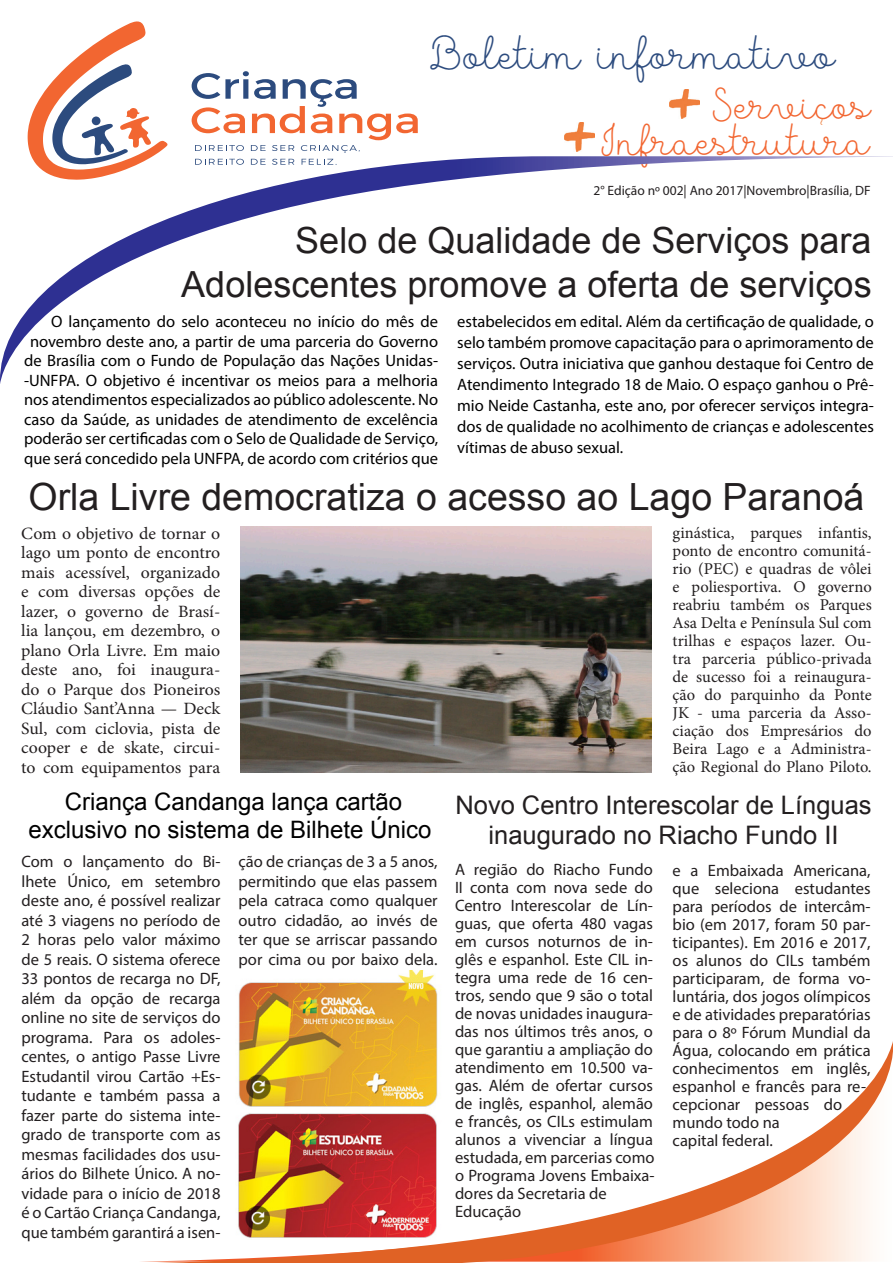
<style>
.page{position:relative;width:893px;height:1263px;background:#fff}
.page>*{position:absolute;margin:0;border:0;box-sizing:border-box;transform-origin:0 0}
.t1{font:45px "MADE Likes Script";letter-spacing:-.075em;color:#2c4b7e}
.t2{font:42px "MADE Likes Script";letter-spacing:-.075em;color:#f26631}
.t3{font:37.5px "Arial";color:#231f20}
.t4{font:36px "Arial";color:#231f20}
.t5{font:25.5px/30.6px "Arial";color:#231f20;text-align:center}
.t6{font:24px "Arial";color:#000}
.t7{font:17.25px/19.5px "Minion Pro";color:#231f20;text-align:justify}
.t8{font:16.5px/18px "Myriad Pro";color:#231f20;text-align:justify}
.t9{font:16.5px/19.5px "Myriad Pro";color:#000;text-align:right}
.t10{font:16.5px/18px "Minion Pro";color:#231f20;text-align:justify}
.t11{font:13.5px "Myriad Pro";color:#231f20}
</style>
<div class="page">
<svg style="left:0;top:156px;width:893px;height:228px"></svg>
<svg style="left:141px;top:1041px;width:752px;height:222px"></svg>
<svg style="left:28px;top:21px;width:142px;height:159px"></svg>
<svg style="left:192px;top:71px;width:226px;height:82px"></svg>
<svg style="left:195px;top:159px;width:49px;height:6px"></svg>
<svg style="left:251px;top:159px;width:15px;height:6px"></svg>
<svg style="left:272px;top:159px;width:22px;height:6px"></svg>
<svg style="left:302px;top:159px;width:35px;height:6px"></svg>
<img style="left:232px;top:971px;width:210px;height:268px">
<img style="left:565px;top:123px;width:29px;height:29px">
<img style="left:670px;top:89px;width:29px;height:29px">
<img style="left:240px;top:526px;width:412px;height:247px">
<p class="t1" style="left:429px;top:27px;width:409px">Boletim informativo</p>
<p class="t2" style="left:712px;top:80px;width:161px">Servicos</p>
<p class="t2" style="left:600px;top:116px;width:273px">Infraestrutura</p>
<p class="t11" style="left:593px;top:183px;width:279px">2° Edição nº 002| Ano 2017|Novembro|Brasília, DF</p>
<p class="t4" style="left:295px;top:216px;width:578px">Selo de Qualidade de Serviços para</p>
<p class="t4" style="left:181px;top:259px;width:692px">Adolescentes promove a oferta de serviços</p>
<p class="t9" style="left:24px;top:311px;width:416px">O lançamento do selo aconteceu no início do mês de novembro deste ano, a partir de uma parceria do Governo de Brasília com o Fundo de População das Nações Unidas--UNFPA. O objetivo é incentivar os meios para a melhoria nos atendimentos especializados ao público adolescente. No caso da Saúde, as unidades de atendimento de excelência poderão ser certificadas com o Selo de Qualidade de Serviço, que será concedido pela UNFPA, de acordo com critérios que</p>
<p class="t9" style="left:457px;top:311px;width:418px;line-height:21px;text-align:justify">estabelecidos em edital. Além da certificação de qualidade, o selo também promove capacitação para o aprimoramento de serviços. Outra iniciativa que ganhou destaque foi Centro de Atendimento Integrado 18 de Maio. O espaço ganhou o Prê&shy;mio Neide Castanha, este ano, por oferecer serviços integra&shy;dos de qualidade no acolhimento de crianças e adolescentes vítimas de abuso sexual.</p>
<p class="t3" style="left:29px;top:471px;width:837px">Orla Livre democratiza o acesso ao Lago Paranoá</p>
<p class="t7" style="left:21px;top:523px;width:201px">Com o objetivo de tornar o lago um ponto de encontro mais acessível, organizado e com diversas opções de lazer, o governo de Brasí&shy;lia lançou, em dezembro, o plano Orla Livre. Em maio deste ano, foi inaugura&shy;do o Parque dos Pioneiros Cláudio Sant’Anna — Deck Sul, com ciclovia, pista de cooper e de skate, circui&shy;to com equipamentos para</p>
<p class="t10" style="left:673px;top:524px;width:201px">ginástica, parques infantis, ponto de encontro comunitá&shy;rio (PEC) e quadras de vôlei e poliesportiva. O governo reabriu também os Parques Asa Delta e Península Sul com trilhas e espaços lazer. Ou&shy;tra parceria público-privada de sucesso foi a reinaugura&shy;ção do parquinho da Ponte JK - uma parceria da Asso&shy;ciação dos Empresários do Beira Lago e a Administra&shy;ção Regional do Plano Piloto.</p>
<p class="t6" style="left:65px;top:785px;width:339px">Criança Candanga lança cartão</p>
<p class="t6" style="left:29px;top:813px;width:404px">exclusivo no sistema de Bilhete Único</p>
<p class="t8" style="left:21px;top:851px;width:201px;line-height:19.5px">Com o lançamento do Bi&shy;lhete Único, em setembro deste ano, é possível realizar até 3 viagens no período de 2 horas pelo valor máximo de 5 reais. O sistema oferece 33 pontos de recarga no DF, além da opção de recarga online no site de serviços do programa. Para os adoles&shy;centes, o antigo Passe Livre Estudantil virou Cartão +Es&shy;tudante e também passa a fazer parte do sistema inte&shy;grado de transporte com as mesmas facilidades dos usu&shy;ários do Bilhete Único. A no&shy;vidade para o início de 2018 é o Cartão Criança Candanga, que também garantirá a isen-</p>
<p class="t8" style="left:239px;top:851px;width:201px;line-height:19.5px">ção de crianças de 3 a 5 anos, permitindo que elas passem pela catraca como qualquer outro cidadão, ao invés de ter que se arriscar passando por cima ou por baixo dela.</p>
<p class="t5" style="left:455px;top:789px;width:418px">Novo Centro Interescolar de Línguas inaugurado no Riacho Fundo II</p>
<p class="t8" style="left:455px;top:860px;width:201px">A região do Riacho Fundo II conta com nova sede do Centro Interescolar de Lín&shy;guas, que oferta 480 vagas em cursos noturnos de in&shy;glês e espanhol. Este CIL in&shy;tegra uma rede de 16 cen&shy;tros, sendo que 9 são o total de novas unidades inaugura&shy;das nos últimos três anos, o que garantiu a ampliação do atendimento em 10.500 va&shy;gas. Além de ofertar cursos de inglês, espanhol, alemão e francês, os CILs estimulam alunos a vivenciar a língua estudada, em parcerias como o Programa Jovens Embaixa&shy;dores da Secretaria de</p>
<p class="t8" style="left:455px;top:1202px;width:68px">Educação</p>
<p class="t8" style="left:673px;top:861px;width:200px;text-align:left">e a Embaixada Americana, que seleciona estudantes para períodos de intercâm&shy;bio (em 2017, foram 50 par&shy;ticipantes). Em 2016 e 2017, os alunos do CILs também participaram, de forma vo&shy;luntária, dos jogos olímpicos e de atividades preparatórias para o 8º Fórum Mundial da<br>Água, colocando em prática conhecimentos em inglês, espanhol e francês para re&shy;cepcionar pessoas do mundo todo na</p>
<p class="t8" style="left:673px;top:1131px;width:102px">capital federal.</p>
</div>
